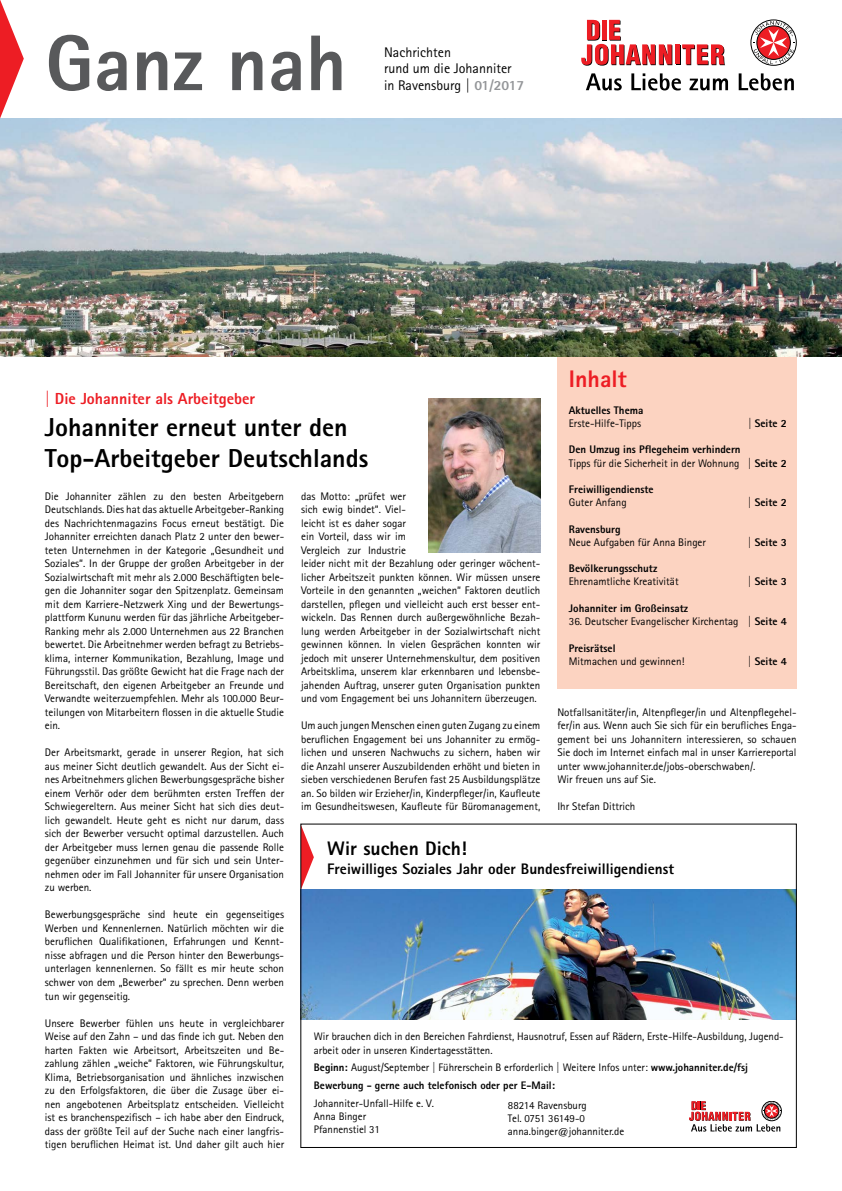
<style>
.page{position:relative;width:842px;height:1191px;background:#fff}
.page>*{position:absolute;margin:0;border:0;box-sizing:border-box;transform-origin:0 0}
.t1{font:800 79px "Agfa Rotis Sans Serif";color:#58595b}
.t2{font:800 26px/31.2px "Agfa Rotis Sans Serif";color:#000}
.t3{font:800 24px "Agfa Rotis Sans Serif";color:#ed1d24}
.t4{font:800 19.6px "Agfa Rotis Sans Serif";color:#000}
.t5{font:800 16px "Agfa Rotis Sans Serif";color:#ed1d24}
.t6{font:800 15.2px "Agfa Rotis Sans Serif";color:#000}
.t7{font:14px/16.8px "Agfa Rotis Sans Serif";color:#000}
.t8{font:11px/13.5px "Agfa Rotis Sans Serif";color:#000;text-align:justify}
.t9{font:800 11px/13.2px "Agfa Rotis Sans Serif";color:#000}
.t10{font:10.9px/13.1px "Agfa Rotis Sans Serif";color:#000}
.t11{font:800 10.9px/17.9px "Agfa Rotis Sans Serif";color:#000}
.s1{font-weight:800}
.s2{font-weight:800;color:#939598}
.s3{font-weight:400}
</style>
<div class="page">
<div style="left:557px;top:357px;width:240px;height:332px;background:#fcd3c1"></div>
<img style="left:0;top:119px;width:842px;height:238px">
<svg style="left:0;top:0;width:24px;height:119px"></svg>
<div style="left:676px;top:45px;width:5px;height:20px;background:#000"></div>
<div style="left:675px;top:44px;width:5px;height:20px;background:#ed1d24"></div>
<svg style="left:682px;top:44px;width:43px;height:21px"></svg>
<svg style="left:581px;top:20px;width:91px;height:46px"></svg>
<svg style="left:586px;top:73px;width:36px;height:17px"></svg>
<svg style="left:631px;top:73px;width:50px;height:17px"></svg>
<svg style="left:689px;top:78px;width:39px;height:12px"></svg>
<svg style="left:739px;top:73px;width:55px;height:17px"></svg>
<div style="left:751px;top:20px;width:45px;height:46px;border:1px solid #000;border-radius:50%"></div>
<svg style="left:753px;top:21px;width:41px;height:43px"></svg>
<img style="left:429px;top:398px;width:112px;height:154px">
<img style="left:303px;top:889px;width:492px;height:130px">
<svg style="left:303px;top:830px;width:11px;height:54px"></svg>
<svg style="left:689px;top:1101px;width:92px;height:30px"></svg>
<h1 class="t1" style="left:45px;top:13px;width:303px">Ganz nah</h1>
<p class="t7" style="left:384px;top:43px;width:142px">Nachrichten<br>rund um die Johanniter in Ravensburg <span class="s1">|</span> <span class="s2">01/2017</span></p>
<h3 class="t3" style="left:569px;top:364px;width:59px">Inhalt</h3>
<p class="t9" style="left:569px;top:403px;width:76px">Aktuelles Thema</p>
<p class="t8" style="left:569px;top:416px;width:74px">Erste-Hilfe-Tipps</p>
<p class="t9" style="left:748px;top:416px;width:40px"><span class="s3">|</span> Seite 2</p>
<p class="t9" style="left:569px;top:443px;width:219px">Den Umzug ins Pflegeheim verhindern<br><span class="s3">Tipps für die Sicherheit in der Wohnung</span> | Seite 2</p>
<p class="t9" style="left:569px;top:482px;width:86px">Freiwilligendienste</p>
<p class="t8" style="left:569px;top:496px;width:59px">Guter Anfang</p>
<p class="t9" style="left:748px;top:496px;width:41px">| Seite 2</p>
<p class="t9" style="left:569px;top:522px;width:53px">Ravensburg</p>
<p class="t8" style="left:569px;top:535px;width:139px">Neue Aufgaben für Anna Binger</p>
<p class="t9" style="left:748px;top:535px;width:41px">| Seite 3</p>
<p class="t9" style="left:569px;top:562px;width:90px">Bevölkerungsschutz</p>
<p class="t8" style="left:569px;top:575px;width:111px">Ehrenamtliche Kreativität</p>
<p class="t9" style="left:748px;top:575px;width:41px">| Seite 3</p>
<p class="t9" style="left:569px;top:601px;width:121px">Johanniter im Großeinsatz</p>
<p class="t8" style="left:569px;top:614px;width:219px">36. Deutscher Evangelischer Kirchentag <span class="s1">| Seite 4</span></p>
<p class="t9" style="left:569px;top:641px;width:48px">Preisrätsel</p>
<p class="t8" style="left:569px;top:654px;width:117px">Mitmachen und gewinnen!</p>
<p class="t9" style="left:748px;top:654px;width:41px">| Seite 4</p>
<h3 class="t5" style="left:45px;top:389px;width:212px">| Die Johanniter als Arbeitgeber</h3>
<h2 class="t2" style="left:45px;top:411px;width:325px">Johanniter erneut unter den<br>Top-Arbeitgeber Deutschlands</h2>
<p class="t8" style="left:45px;top:489px;width:241px">Die Johanniter zählen zu den besten Arbeitgebern Deutschlands. Dies hat das aktuelle Arbeitgeber-Ranking des Nachrichtenmagazins Focus erneut bestätigt. Die Johanniter erreichten danach Platz 2 unter den bewer&shy;teten Unternehmen in der Kategorie „Gesundheit und Soziales“. In der Gruppe der großen Arbeitgeber in der Sozialwirtschaft mit mehr als 2.000 Beschäftigten bele&shy;gen die Johanniter sogar den Spitzenplatz. Gemeinsam mit dem Karriere-Netzwerk Xing und der Bewertungs&shy;plattform Kununu werden für das jährliche Arbeitgeber-Ranking mehr als 2.000 Unternehmen aus 22 Branchen bewertet. Die Arbeitnehmer werden befragt zu Betriebs&shy;klima, interner Kommunikation, Bezahlung, Image und Führungsstil. Das größte Gewicht hat die Frage nach der Bereitschaft, den eigenen Arbeitgeber an Freunde und Verwandte weiterzuempfehlen. Mehr als 100.000 Beur&shy;teilungen von Mitarbeitern flossen in die aktuelle Studie ein.</p>
<p class="t8" style="left:45px;top:746px;width:241px">Der Arbeitsmarkt, gerade in unserer Region, hat sich aus meiner Sicht deutlich gewandelt. Aus der Sicht ei&shy;nes Arbeitnehmers glichen Bewerbungsgespräche bisher einem Verhör oder dem berühmten ersten Treffen der Schwiegereltern. Aus meiner Sicht hat sich dies deut&shy;lich gewandelt. Heute geht es nicht nur darum, dass sich der Bewerber versucht optimal darzustellen. Auch der Arbeitgeber muss lernen genau die passende Rolle gegenüber einzunehmen und für sich und sein Unter&shy;nehmen oder im Fall Johanniter für unsere Organisation zu werben.</p>
<p class="t8" style="left:45px;top:908px;width:241px">Bewerbungsgespräche sind heute ein gegenseitiges Werben und Kennenlernen. Natürlich möchten wir die beruflichen Qualifikationen, Erfahrungen und Kennt&shy;nisse abfragen und die Person hinter den Bewerbungs&shy;unterlagen kennenlernen. So fällt es mir heute schon schwer von dem „Bewerber“ zu sprechen. Denn werben tun wir gegenseitig.</p>
<p class="t8" style="left:45px;top:1016px;width:241px">Unsere Bewerber fühlen uns heute in vergleichbarer Weise auf den Zahn – und das finde ich gut. Neben den harten Fakten wie Arbeitsort, Arbeitszeiten und Be&shy;zahlung zählen „weiche“ Faktoren, wie Führungskultur, Klima, Betriebsorganisation und ähnliches inzwischen zu den Erfolgsfaktoren, die über die Zusage über ei&shy;nen angebotenen Arbeitsplatz entscheiden. Vielleicht ist es branchenspezifisch – ich habe aber den Eindruck, dass der größte Teil auf der Suche nach einer langfris&shy;tigen beruflichen Heimat ist. Und daher gilt auch hier</p>
<p class="t8" style="left:301px;top:489px;width:241px;text-align:left">das Motto: „prüfet wer<br>sich ewig bindet“. Viel-<br>leicht ist es daher sogar<br>ein Vorteil, dass wir im<br>Vergleich zur Industrie<br>leider nicht mit der Bezahlung oder geringer wöchent&shy;licher Arbeitszeit punkten können. Wir müssen unsere Vorteile in den genannten „weichen“ Faktoren deutlich darstellen, pflegen und vielleicht auch erst besser ent&shy;wickeln. Das Rennen durch außergewöhnliche Bezah&shy;lung werden Arbeitgeber in der Sozialwirtschaft nicht gewinnen können. In vielen Gesprächen konnten wir jedoch mit unserer Unternehmenskultur, dem positiven Arbeitsklima, unserem klar erkennbaren und lebensbe&shy;jahenden Auftrag, unserer guten Organisation punkten und vom Engagement bei uns Johannitern überzeugen.</p>
<p class="t8" style="left:301px;top:719px;width:241px">Um auch jungen Menschen einen guten Zugang zu einem beruflichen Engagement bei uns Johanniter zu ermög&shy;lichen und unseren Nachwuchs zu sichern, haben wir die Anzahl unserer Auszubildenden erhöht und bieten in sieben verschiedenen Berufen fast 25 Ausbildungsplätze an. So bilden wir Erzieher/in, Kinderpfleger/in, Kaufleute im Gesundheitswesen, Kaufleute für Büromanagement,</p>
<p class="t8" style="left:557px;top:705px;width:241px;text-align:left">Notfallsanitäter/in, Altenpfleger/in und Altenpflegehel&shy;fer/in aus. Wenn auch Sie sich für ein berufliches Enga&shy;gement bei uns Johannitern interessieren, so schauen Sie doch im Internet einfach mal in unser Karriereportal unter www.johanniter.de/jobs-oberschwaben/.<br>Wir freuen uns auf Sie.</p>
<p class="t8" style="left:557px;top:799px;width:80px">Ihr Stefan Dittrich</p>
<h3 class="t4" style="left:327px;top:836px;width:141px">Wir suchen Dich!</h3>
<h3 class="t6" style="left:327px;top:858px;width:348px">Freiwilliges Soziales Jahr oder Bundesfreiwilligendienst</h3>
<p class="t10" style="left:314px;top:1030px;width:471px">Wir brauchen dich in den Bereichen Fahrdienst, Hausnotruf, Essen auf Rädern, Erste-Hilfe-Ausbildung, Jugend&shy;arbeit oder in unseren Kindertagesstätten.</p>
<p class="t11" style="left:314px;top:1058px;width:436px">Beginn: <span class="s3">August/September | Führerschein B erforderlich | Weitere Infos unter:</span> www.johanniter.de/fsj<br>Bewerbung - gerne auch telefonisch oder per E-Mail:</p>
<p class="t10" style="left:314px;top:1096px;width:122px">Johanniter-Unfall-Hilfe e. V.<br>Anna Binger<br>Pfannenstiel 31</p>
<p class="t10" style="left:508px;top:1098px;width:118px">88214 Ravensburg<br>Tel. 0751 36149-0 anna.binger@johanniter.de</p>
</div>
